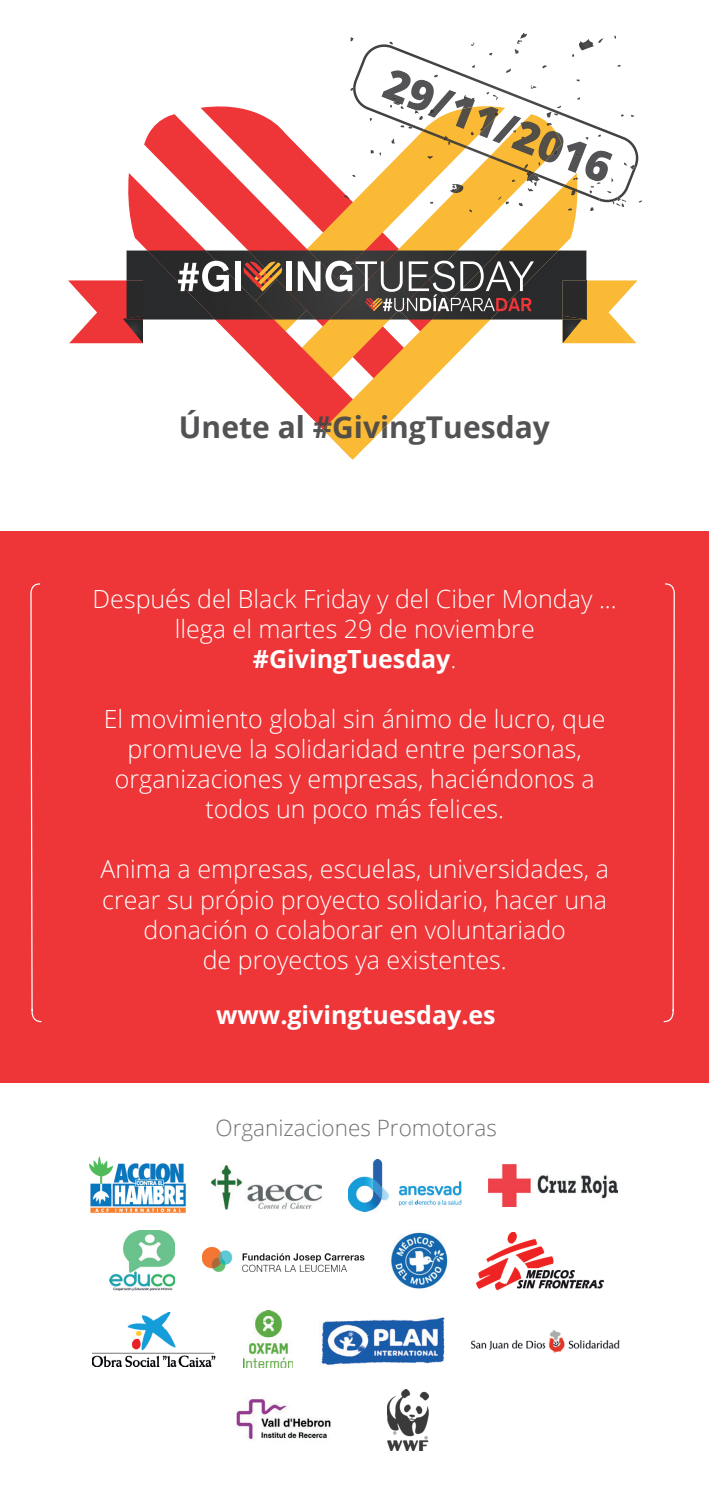
<style>
.page{position:relative;width:709px;height:1489px;background:#fff}
.page>*{position:absolute;margin:0;border:0;box-sizing:border-box;transform-origin:0 0}
.t1{font:800 43.25px "Open Sans";color:#535355}
.t2{font:700 30px "Open Sans";color:#535355}
.t3{font:300 25px/30px "Open Sans";color:#fff;text-align:center}
.t4{font:700 25px "Open Sans";color:#fff}
.t5{font:300 22.5px "Open Sans";color:#727477}
.s1{font-weight:700}
</style>
<div class="page">
<img style="left:488px;top:1164px;width:130px;height:42px">
<div style="left:0;top:531px;width:709px;height:552px;background:#ee3538"></div>
<svg style="left:30px;top:583px;width:12px;height:440px"></svg>
<svg style="left:663px;top:583px;width:12px;height:440px"></svg>
<img style="left:89px;top:1156px;width:97px;height:57px">
<img style="left:211px;top:1165px;width:111px;height:44px">
<img style="left:348px;top:1159px;width:113px;height:51px">
<img style="left:110px;top:1230px;width:65px;height:60px">
<img style="left:391px;top:1232px;width:57px;height:57px">
<img style="left:243px;top:1310px;width:49px;height:57px">
<img style="left:387px;top:1389px;width:41px;height:61px">
<img style="left:236px;top:1399px;width:95px;height:40px">
<img style="left:92px;top:1312px;width:123px;height:54px">
<img style="left:477px;top:1232px;width:126px;height:57px">
<img style="left:202px;top:1247px;width:162px;height:24px">
<img style="left:321px;top:1317px;width:124px;height:49px">
<img style="left:470px;top:1330px;width:150px;height:24px">
<svg style="left:144px;top:114px;width:128px;height:59px;fill:#ee3538"></svg>
<svg style="left:272px;top:121px;width:52px;height:52px"></svg>
<svg style="left:126px;top:173px;width:197px;height:237px"></svg>
<svg style="left:323px;top:173px;width:257px;height:287px"></svg>
<svg style="left:353px;top:44px;width:285px;height:158px"></svg>
<svg style="left:344px;top:195px;width:6px;height:4px"></svg>
<svg style="left:610px;top:178px;width:3px;height:4px"></svg>
<svg style="left:371px;top:150px;width:11px;height:6px"></svg>
<svg style="left:369px;top:118px;width:4px;height:3px"></svg>
<svg style="left:350px;top:37px;width:3px;height:4px"></svg>
<svg style="left:607px;top:191px;width:20px;height:16px"></svg>
<svg style="left:623px;top:163px;width:13px;height:6px"></svg>
<svg style="left:471px;top:42px;width:5px;height:4px"></svg>
<svg style="left:390px;top:65px;width:211px;height:147px"></svg>
<svg style="left:572px;top:38px;width:31px;height:19px"></svg>
<svg style="left:514px;top:33px;width:13px;height:21px"></svg>
<svg style="left:304px;top:409px;width:98px;height:36px"></svg>
<svg style="left:68px;top:250px;width:569px;height:93px"></svg>
<h1 class="t1" style="left:397px;top:52px;width:242px;rotate:21deg">29/11/2016</h1>
<p class="t2" style="left:179px;top:405px;width:372px">Únete al #GivingTuesday</p>
<p class="t3" style="left:93px;top:583px;width:525px">Después del Black Friday y del Ciber Monday ... llega el martes 29 de noviembre <span class="s1">#GivingTuesday</span>.</p>
<p class="t3" style="left:104px;top:703px;width:503px">El movimiento global sin ánimo de lucro, que promueve la solidaridad entre personas, organizaciones y empresas, haciéndonos a todos un poco más felices.</p>
<p class="t3" style="left:100px;top:853px;width:510px">Anima a empresas, escuelas, universidades, a crear su própio proyecto solidario, hacer una donación o colaborar en voluntariado<br>de proyectos ya existentes.</p>
<p class="t4" style="left:216px;top:997px;width:281px">www.givingtuesday.es</p>
<p class="t5" style="left:215px;top:1112px;width:283px">Organizaciones Promotoras</p>
</div>
